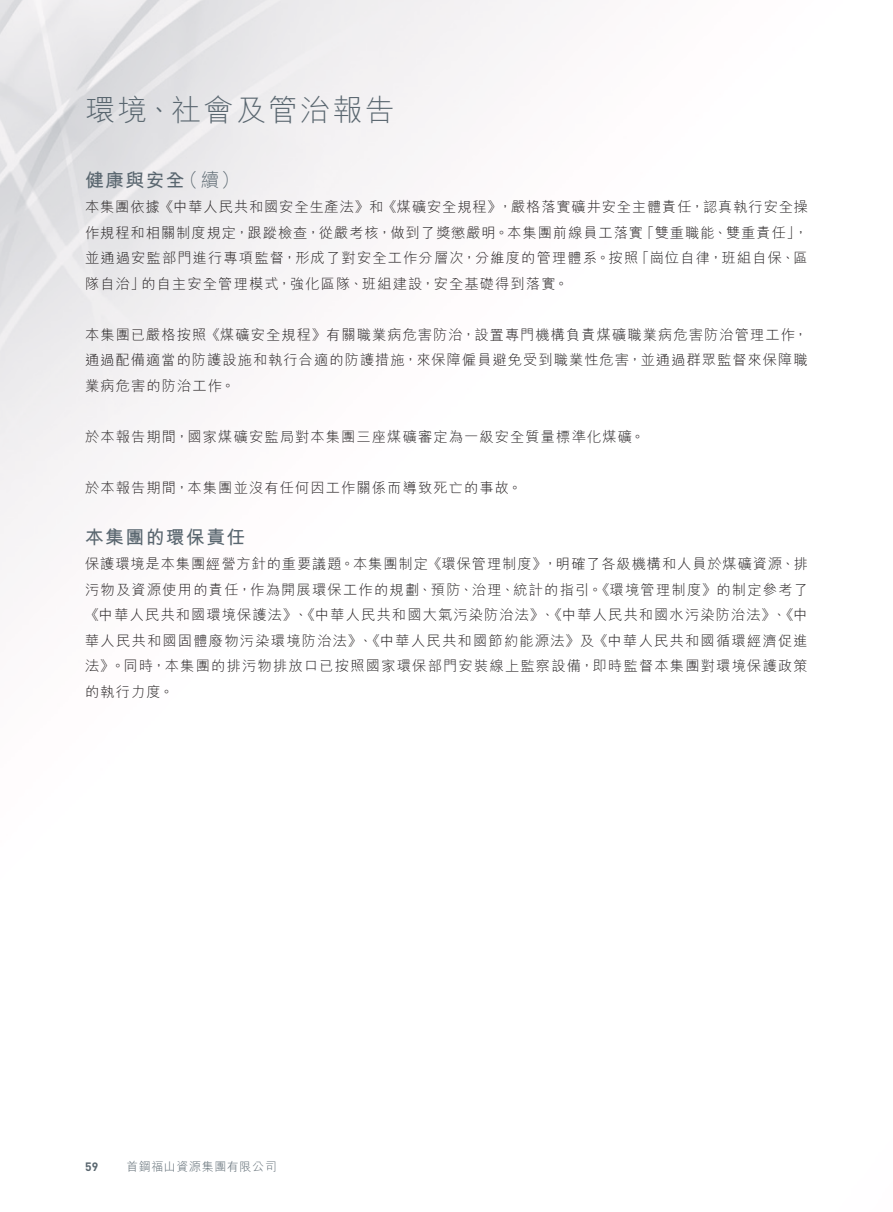
<style>
.page{position:relative;width:893px;height:1212px;background:#fff}
.page>*{position:absolute;margin:0;border:0;box-sizing:border-box;transform-origin:0 0}
.t1{font:300 30px "M Hei HK";letter-spacing:.075em;color:#59666f}
.Heading_1{font:700 18.75px "M Hei HK";letter-spacing:.08em;color:#59666f}
.Heading_1-2{font:300 18.75px "M Hei HK";color:#59666f}
.Body_Text{font:300 14.25px/25.5px "M Hei HK";letter-spacing:.08em;color:#231f20}
.Body_Text-2{font:300 14.25px "M Hei HK";letter-spacing:.06em;color:#231f20}
.t2{font:300 12px "M Hei HK";letter-spacing:.05em;color:#59666f}
.t3{font:700 12px "DIN";color:#59666f}
</style>
<div class="page">
<h1 class="t1" style="left:85px;top:95px;width:311px">環境、社會及管治報告</h1>
<p class="Heading_1-2" style="left:180px;top:170px;width:62px">（續(</p>
<p class="Heading_1" style="left:85px;top:166px;width:101px">健康與安全</p>
<p class="Body_Text-2" style="left:85px;top:200px;width:418px">本集團依據《中華人民共和國安全生產法》和《煤礦安全規程》</p>
<p class="Body_Text-2" style="left:498px;top:200px;width:311px">，嚴格落實礦井安全主體責任，認真執行安全操</p>
<p class="Body_Text" style="left:635px;top:220px;width:174px;text-indent:-550px">作規程和相關制度規定，跟蹤檢查，從嚴考核，做到了獎懲嚴明。本集團前線員工落實<br>「崗位自律，班組自保、區</p>
<p class="Body_Text" style="left:640px;top:220px;width:170px">「雙重職能、雙重責任，「</p>
<p class="Body_Text" style="left:141px;top:245px;width:498px;text-indent:-56px">並通過安監部門進行專項監督，形成了對安全工作分層次，分維度的管理體系。按照的自主安全管理模式，強化區隊、班組建設，安全基礎得到落實。</p>
<p class="Body_Text" style="left:85px;top:271px;width:61px">隊自治」</p>
<p class="Body_Text" style="left:85px;top:322px;width:724px;text-align:justify">本集團已嚴格按照《煤礦安全規程》有關職業病危害防治，設置專門機構負責煤礦職業病危害防治管理工作，通過配備適當的防護設施和執行合適的防護措施，來保障僱員避免受到職業性危害，並通過群眾監督來保障職業病危害的防治工作。</p>
<p class="Body_Text" style="left:85px;top:424px;width:561px">於本報告期間，國家煤礦安監局對本集團三座煤礦審定為一級安全質量標準化煤礦。</p>
<p class="Body_Text" style="left:85px;top:475px;width:438px">於本報告期間，本集團並沒有任何因工作關係而導致死亡的事故。</p>
<p class="Heading_1" style="left:85px;top:523px;width:162px">本集團的環保責任</p>
<p class="Body_Text" style="left:543px;top:551px;width:266px">，明確了各級機構和人員於煤礦資源、排</p>
<p class="Body_Text" style="left:85px;top:551px;width:724px">保護環境是本集團經營方針的重要議題。本集團制定《環保管理制度》<br>污物及資源使用的責任，作為開展環保工作的規劃、預防、治理、統計的指引。《環境管理制度》的制定參考了《中華人民共和國環境保護法》、《中華人民共和國大氣污染防治法》、《中華人民共和國水污染防治法》、《中華人民共和國固體廢物污染環境防治法》、《中華人民共和國節約能源法》及《中華人民共和國循環經濟促進法》。同時，本集團的排污物排放口已按照國家環保部門安裝線上監察設備，即時監督本集團對環境保護政策的執行力度。</p>
<p class="t3" style="left:85px;top:1159px;width:15px">59</p>
<p class="t2" style="left:126px;top:1161px;width:152px">首鋼福山資源集團有限公司</p>
</div>
